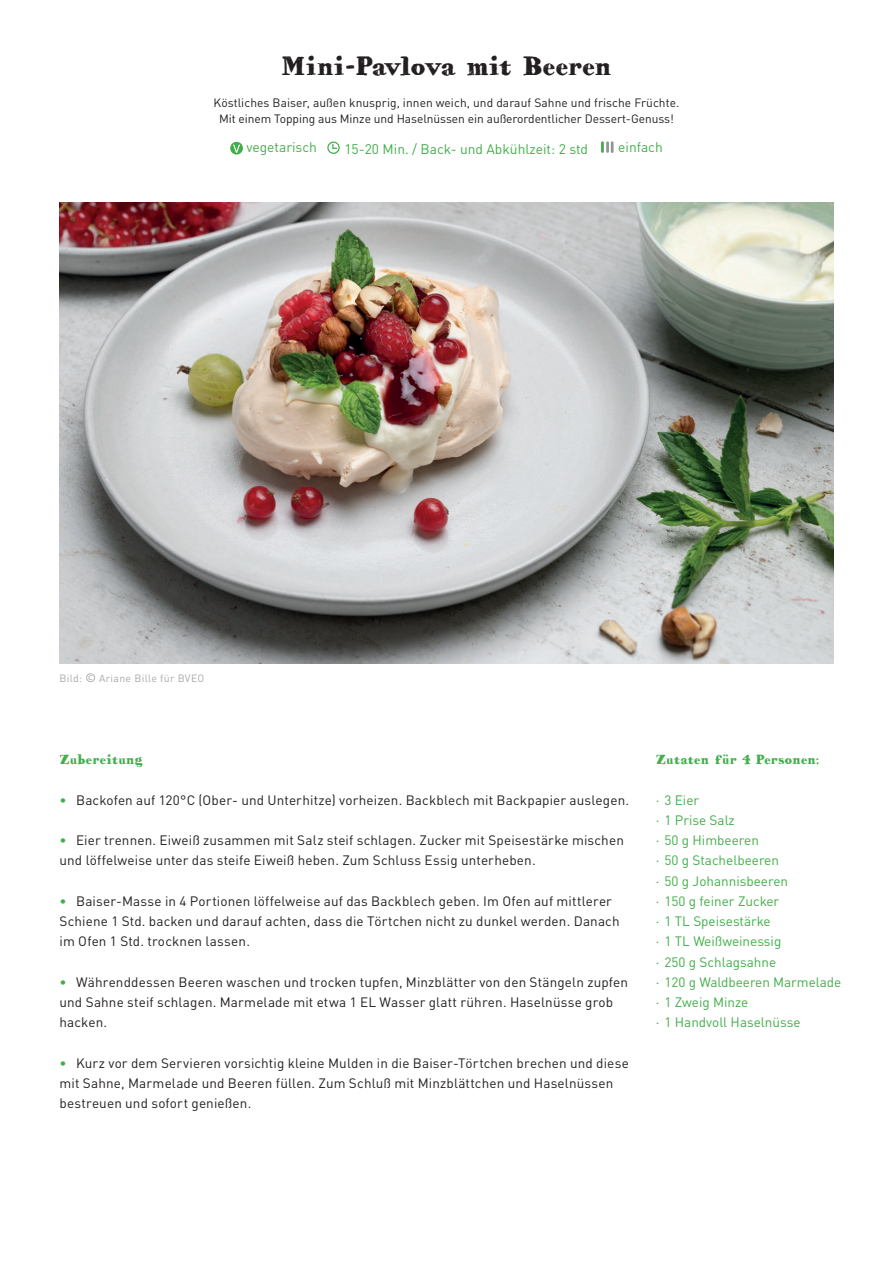
<style>
.page{position:relative;width:893px;height:1263px;background:#fff}
.page>*{position:absolute;margin:0;border:0;box-sizing:border-box;transform-origin:0 0}
.t1{font:27px "HVD Bodedo";letter-spacing:-.025em;color:#231f20}
.t2{font:13.8px "DIN Pro";color:#40ae49}
.t3{font:13.5px/20.2px "DIN Pro";letter-spacing:.01em;color:#231f20}
.t4{font:13.5px/20.2px "DIN Pro";color:#40ae49}
.t5{font:13.5px "HVD Bodedo";letter-spacing:.005em;color:#40ae49}
.t6{font:12px/16.5px "DIN Pro";letter-spacing:-.005em;color:#231f20;text-align:center}
.t7{font:10.5px "DIN Pro";letter-spacing:.03em;color:#a8a9ad}
.s1{font-size:12px;color:#939598}
.s2{color:#40ae49}
</style>
<div class="page">
<img style="left:60px;top:202px;width:773px;height:461px">
<svg style="left:230px;top:142px;width:13px;height:13px"></svg>
<svg style="left:233px;top:145px;width:7px;height:8px"></svg>
<svg style="left:327px;top:142px;width:13px;height:12px"></svg>
<svg style="left:601px;top:141px;width:13px;height:12px"></svg>
<h1 class="t1" style="left:281px;top:49px;width:332px">Mini-Pavlova mit Beeren</h1>
<p class="t6" style="left:214px;top:93px;width:467px">Köstliches Baiser, außen knusprig, innen weich, und darauf Sahne und frische Früchte.<br>Mit einem Topping aus Minze und Haselnüssen ein außerordentlicher Dessert-Genuss!</p>
<p class="t2" style="left:246px;top:136px;width:72px">vegetarisch</p>
<p class="t2" style="left:344px;top:138px;width:245px">15-20 Min. / Back- und Abkühlzeit: 2 std</p>
<p class="t2" style="left:618px;top:136px;width:46px">einfach</p>
<p class="t7" style="left:60px;top:670px;width:146px">Bild: <span class="s1">©</span> Ariane Bille für BVEO</p>
<p class="t5" style="left:60px;top:751px;width:85px">Zubereitung</p>
<p class="t3" style="left:60px;top:788px;width:571px"><span class="s2">•</span> Backofen auf 120°C (Ober- und Unterhitze) vorheizen. Backblech mit Backpapier auslegen.</p>
<p class="t3" style="left:60px;top:829px;width:566px"><span class="s2">•</span> Eier trennen. Eiweiß zusammen mit Salz steif schlagen. Zucker mit Speisestärke mischen und löffelweise unter das steife Eiweiß heben. Zum Schluss Essig unterheben.</p>
<p class="t3" style="left:60px;top:889px;width:562px"><span class="s2">•</span> Baiser-Masse in 4 Portionen löffelweise auf das Backblech geben. Im Ofen auf mittlerer<br>Schiene 1 Std. backen und darauf achten, dass die Törtchen nicht zu dunkel werden. Danach im Ofen 1 Std. trocknen lassen.</p>
<p class="t3" style="left:60px;top:970px;width:570px"><span class="s2">•</span> Währenddessen Beeren waschen und trocken tupfen, Minzblätter von den Stängeln zupfen und Sahne steif schlagen. Marmelade mit etwa 1 EL Wasser glatt rühren. Haselnüsse grob hacken.</p>
<p class="t3" style="left:60px;top:1051px;width:571px"><span class="s2">•</span> Kurz vor dem Servieren vorsichtig kleine Mulden in die Baiser-Törtchen brechen und diese mit Sahne, Marmelade und Beeren füllen. Zum Schluß mit Minzblättchen und Haselnüssen bestreuen und sofort genießen.</p>
<p class="t5" style="left:656px;top:751px;width:165px">Zutaten für 4 Personen:</p>
<p class="t4" style="left:656px;top:788px;width:187px">· 3 Eier<br>· 1 Prise Salz<br>· 50 g Himbeeren<br>· 50 g Stachelbeeren<br>· 50 g Johannisbeeren<br>· 150 g feiner Zucker<br>· 1 TL Speisestärke<br>· 1 TL Weißweinessig<br>· 250 g Schlagsahne<br>· 120 g Waldbeeren Marmelade · 1 Zweig Minze<br>· 1 Handvoll Haselnüsse</p>
</div>
